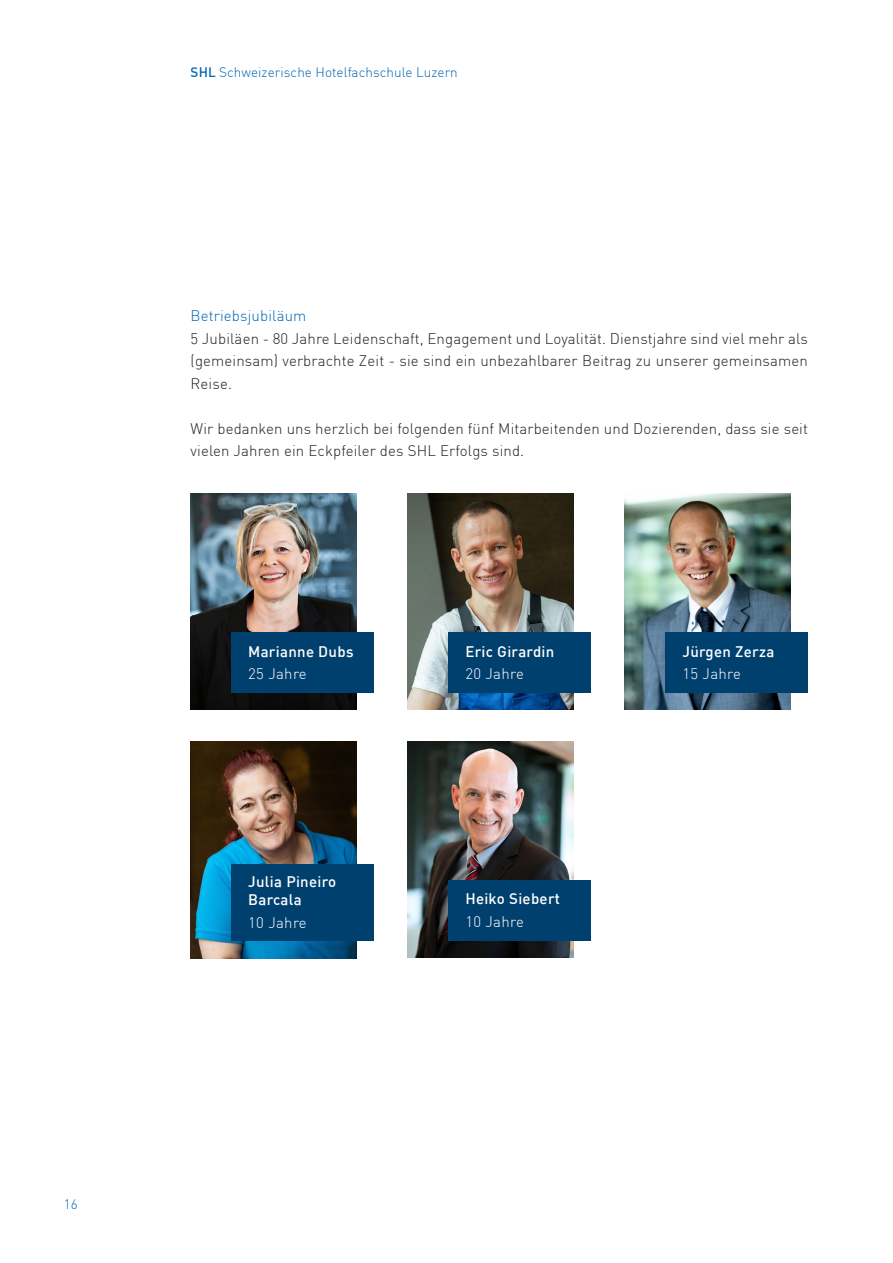
<style>
.page{position:relative;width:893px;height:1263px;background:#fff}
.page>*{position:absolute;margin:0;border:0;box-sizing:border-box;transform-origin:0 0}
.Lauftext{font:300 15px/22.5px "DIN";letter-spacing:.01em;color:#231f20;text-align:justify}
.Lauftext_Kasten{font:500 15px/18px "DIN";letter-spacing:.02em;color:#fff}
.Lauftext_Kasten-2{font:300 15px "DIN";letter-spacing:.02em;color:#fff}
.Lauftext-2{font:300 15px "DIN";letter-spacing:.01em;color:#0166b3}
.t1{font:300 13.5px "DIN";letter-spacing:.005em;color:#0166b3}
.s1{font-weight:500}
</style>
<div class="page">
<img style="left:191px;top:493px;width:165px;height:217px">
<img style="left:191px;top:742px;width:165px;height:216px">
<img style="left:625px;top:493px;width:166px;height:217px">
<img style="left:408px;top:493px;width:166px;height:216px">
<img style="left:408px;top:742px;width:166px;height:216px">
<div style="left:231px;top:632px;width:142px;height:61px;background:#00406f"></div>
<div style="left:231px;top:864px;width:142px;height:76px;background:#00406f"></div>
<div style="left:448px;top:632px;width:143px;height:61px;background:#00406f"></div>
<div style="left:448px;top:881px;width:143px;height:60px;background:#00406f"></div>
<div style="left:665px;top:632px;width:143px;height:61px;background:#00406f"></div>
<p class="t1" style="left:64px;top:1195px;width:15px">16</p>
<p class="t1" style="left:191px;top:64px;width:269px"><span class="s1">SHL</span> Schweizerische Hotelfachschule Luzern</p>
<p class="Lauftext-2" style="left:191px;top:307px;width:117px">Betriebsjubiläum</p>
<p class="Lauftext" style="left:191px;top:327px;width:619px">5 Jubiläen - 80 Jahre Leidenschaft, Engagement und Loyalität. Dienstjahre sind viel mehr als (gemeinsam) verbrachte Zeit - sie sind ein unbezahlbarer Beitrag zu unserer gemeinsamen Reise.</p>
<p class="Lauftext" style="left:191px;top:417px;width:619px">Wir bedanken uns herzlich bei folgenden fünf Mitarbeitenden und Dozierenden, dass sie seit vielen Jahren ein Eckpfeiler des SHL Erfolgs sind.</p>
<p class="Lauftext_Kasten" style="left:248px;top:642px;width:107px">Marianne Dubs</p>
<p class="Lauftext_Kasten-2" style="left:248px;top:664px;width:60px">25 Jahre</p>
<p class="Lauftext_Kasten" style="left:248px;top:872px;width:90px">Julia Pineiro<br>Barcala</p>
<p class="Lauftext_Kasten-2" style="left:248px;top:913px;width:60px">10 Jahre</p>
<p class="Lauftext_Kasten" style="left:465px;top:642px;width:91px">Eric Girardin</p>
<p class="Lauftext_Kasten-2" style="left:465px;top:664px;width:60px">20 Jahre</p>
<p class="Lauftext_Kasten" style="left:465px;top:889px;width:96px">Heiko Siebert</p>
<p class="Lauftext_Kasten-2" style="left:465px;top:912px;width:60px">10 Jahre</p>
<p class="Lauftext_Kasten" style="left:682px;top:642px;width:93px">Jürgen Zerza</p>
<p class="Lauftext_Kasten-2" style="left:682px;top:664px;width:60px">15 Jahre</p>
</div>
